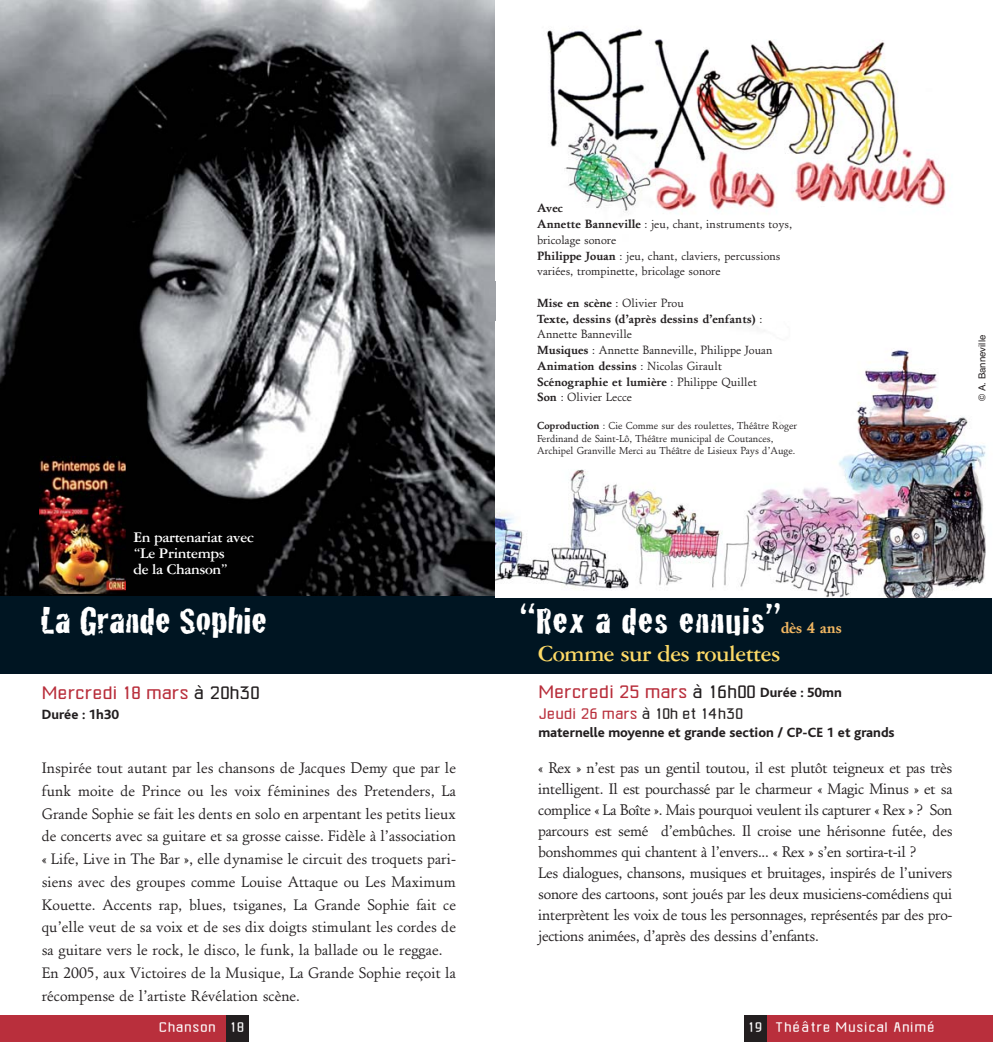
<style>
.page{position:relative;width:993px;height:1042px;background:#fff}
.page>*{position:absolute;margin:0;border:0;box-sizing:border-box;transform-origin:0 0}
.t1{font:38.5px "Cracked";letter-spacing:.02em;color:#fff;scale:1.15 1}
.t2{font:38.5px "Cracked";color:#fff;scale:1.15 1}
.t3{font:700 24.5px "Garamond Three";letter-spacing:-.025em;color:#fdda67}
.t4{font:21px "Deluxe";color:#b92f3c}
.t5{font:17.5px "Deluxe";color:#b92f3c}
.t6{font:15.75px/22.8px "EADS Antic";color:#231f20}
.t7{font:15.75px/21px "EADS Antic";letter-spacing:-.02em;color:#231f20}
.t8{font:700 15.75px/15.8px "Garamond Three";letter-spacing:-.025em;color:#fff}
.t9{font:15.75px "Deluxe";letter-spacing:.045em;color:#fff}
.t10{font:700 15.75px "EADS Antic";letter-spacing:-.02em;color:#f2b762}
.t11{font:800 14px "Bliss";color:#231f20}
.t12{font:12.25px/15.8px "EADS Antic";color:#231f20}
.t13{font:10.5px/12.2px "EADS Antic";color:#231f20}
.t14{font:9.62px "Helvetica";color:#231f20}
.s1{color:#231f20}
.s2{font-weight:700}
.s3{font-family:"Bliss";font-weight:800;font-size:14px;color:#231f20}
</style>
<div class="page">
<img style="left:0;top:0;width:495px;height:596px">
<div style="left:743px;top:1015px;width:23px;height:27px;background:#231f20"></div>
<div style="left:0;top:596px;width:495px;height:77px;background:#001522"></div>
<div style="left:766px;top:1015px;width:225px;height:27px;background:#b92f3c"></div>
<div style="left:226px;top:1015px;width:23px;height:27px;background:#231f20"></div>
<div style="left:495px;top:596px;width:496px;height:77px;background:#001522"></div>
<img style="left:495px;top:322px;width:496px;height:275px">
<img style="left:547px;top:29px;width:399px;height:184px">
<div style="left:0;top:1015px;width:226px;height:27px;background:#b92f3c"></div>
<img style="left:40px;top:457px;width:86px;height:136px">
<p class="t8" style="left:133px;top:531px;width:122px">En partenariat avec “Le Printemps<br>de la Chanson”</p>
<h1 class="t2" style="left:40px;top:608px;width:198px">La Grande Sophie</h1>
<h3 class="t4" style="left:42px;top:678px;width:219px">Mercredi 18 mars <span class="s1">à 20h30</span></h3>
<p class="t11" style="left:42px;top:709px;width:79px">Durée : 1h30</p>
<p class="t6" style="left:42px;top:758px;width:415px">Inspirée tout autant par les chansons de Jacques Demy que par le funk moite de Prince ou les voix féminines des Pretenders, La Grande Sophie se fait les dents en solo en arpentant les petits lieux de concerts avec sa guitare et sa grosse caisse. Fidèle à l’association « Life, Live in The Bar », elle dynamise le circuit des troquets pari&shy;siens avec des groupes comme Louise Attaque ou Les Maximum Kouette. Accents rap, blues, tsiganes, La Grande Sophie fait ce qu’elle veut de sa voix et de ses dix doigts stimulant les cordes de sa guitare vers le rock, le disco, le funk, la ballade ou le reggae.<br>En 2005, aux Victoires de la Musique, La Grande Sophie reçoit la récompense de l’artiste Révélation scène.</p>
<p class="t9" style="left:159px;top:1017px;width:87px">Chanson 18</p>
<p class="t12" style="left:537px;top:202px;width:256px"><span class="s2">Avec<br>Annette Banneville</span> : jeu, chant, instruments toys, bricolage sonore<br><span class="s2">Philippe Jouan</span> : jeu, chant, claviers, percussions variées, trompinette, bricolage sonore</p>
<p class="t12" style="left:537px;top:296px;width:237px"><span class="s2">Mise en scène</span> : Olivier Prou<br><span class="s2">Texte, dessins (d’après dessins d’enfants)</span> :<br>Annette Banneville<br><span class="s2">Musiques</span> : Annette Banneville, Philippe Jouan <span class="s2">Animation dessins</span> : Nicolas Girault <span class="s2">Scénographie et lumière</span> : Philippe Quillet <span class="s2">Son</span> : Olivier Lecce</p>
<p class="t13" style="left:537px;top:421px;width:261px"><span class="s2">Coproduction</span> : Cie Comme sur des roulettes, Théâtre Roger<br>Ferdinand de Saint-Lô, Théâtre municipal de Coutances,<br>Archipel Granville Merci au Théâtre de Lisieux Pays d’Auge.</p>
<p class="t14" style="left:978px;top:401px;width:67px;rotate:-90deg">© A. Banneville</p>
<h1 class="t1" style="left:519px;top:608px;width:228px">“Rex a des ennuis”</h1>
<p class="t10" style="left:780px;top:622px;width:63px">dès 4 ans</p>
<h2 class="t3" style="left:538px;top:645px;width:244px">Comme sur des roulettes</h2>
<h3 class="t4" style="left:538px;top:677px;width:305px">Mercredi 25 mars <span class="s1">à 16h00</span> <span class="s3">Durée : 50mn</span></h3>
<p class="t5" style="left:538px;top:702px;width:206px">Jeudi 26 mars <span class="s1">à 10h et 14h30</span></p>
<p class="t11" style="left:538px;top:727px;width:357px">maternelle moyenne et grande section / CP-CE 1 et grands</p>
<p class="t7" style="left:538px;top:759px;width:415px">« Rex » n’est pas un gentil toutou, il est plutôt teigneux et pas très intelligent. Il est pourchassé par le charmeur « Magic Minus » et sa complice « La Boîte ». Mais pourquoi veulent ils capturer « Rex » ? Son parcours est semé d’embûches. Il croise une hérisonne futée, des bonshommes qui chantent à l’envers... « Rex » s’en sortira-t-il ?<br>Les dialogues, chansons, musiques et bruitages, inspirés de l’univers sonore des cartoons, sont joués par les deux musiciens-comédiens qui interprètent les voix de tous les personnages, représentés par des pro&shy;jections animées, d’après des dessins d’enfants.</p>
<p class="t9" style="left:747px;top:1017px;width:189px">19 Théâtre Musical Animé</p>
</div>
